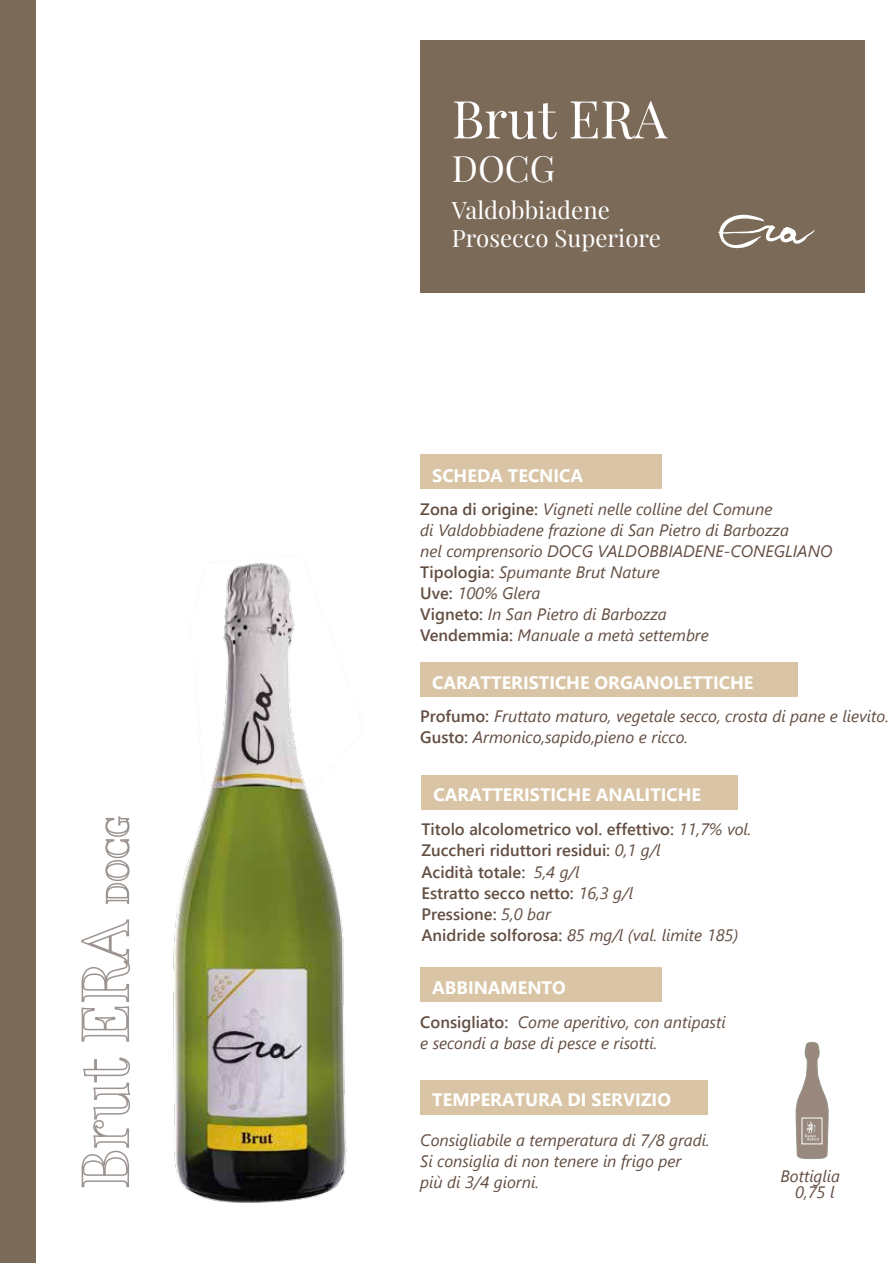
<style>
.page{position:relative;width:893px;height:1263px;background:#fff}
.page>*{position:absolute;margin:0;border:0;box-sizing:border-box;transform-origin:0 0}
.t1{font:52.35px "Playfair Display";color:#fff}
.t2{font:36.15px "Playfair Display";color:#fff}
.t3{font:24px/28.8px "Playfair Display";color:#fff}
.t4{font:700 18px "Segoe UI";color:#fff}
.t5{font:italic 16.5px/21px "Segoe UI";color:#634e42}
.t6{font:600 16.5px/21.1px "Segoe UI";color:#634e42}
.s1{font-weight:600;font-style:normal}
.s2{font-weight:400;font-style:italic}
</style>
<div class="page">
<div style="left:420px;top:41px;width:445px;height:252px;background:#7b6a58"></div>
<svg style="left:81px;top:1057px;width:49px;height:131px"></svg>
<svg style="left:81px;top:919px;width:49px;height:123px"></svg>
<svg style="left:105px;top:816px;width:25px;height:88px"></svg>
<div style="left:0;top:0;width:35px;height:1263px;background:#7b6a58"></div>
<svg style="left:796px;top:1042px;width:32px;height:117px"></svg>
<div style="left:420px;top:454px;width:242px;height:35px;background:#d9c5a5"></div>
<div style="left:420px;top:662px;width:377px;height:34px;background:#d9c5a5"></div>
<div style="left:420px;top:967px;width:242px;height:35px;background:#d9c5a5"></div>
<div style="left:420px;top:1080px;width:287px;height:35px;background:#d9c5a5"></div>
<div style="left:422px;top:775px;width:316px;height:35px;background:#d9c5a5"></div>
<img style="left:173px;top:563px;width:174px;height:640px">
<svg style="left:718px;top:214px;width:97px;height:35px"></svg>
<h1 class="t1" style="left:452px;top:86px;width:217px">Brut ERA</h1>
<h2 class="t2" style="left:452px;top:146px;width:105px">DOCG</h2>
<h3 class="t3" style="left:452px;top:195px;width:210px">Valdobbiadene<br>Prosecco Superiore</h3>
<p class="t4" style="left:432px;top:458px;width:152px">SCHEDA TECNICA</p>
<p class="t5" style="left:420px;top:497px;width:414px"><span class="s1">Zona di origine:</span> Vigneti nelle colline del Comune<br>di Valdobbiadene frazione di San Pietro di Barbozza<br>nel comprensorio DOCG VALDOBBIADENE-CONEGLIANO <span class="s1">Tipologia:</span> Spumante Brut Nature<br><span class="s1">Uve:</span> 100% Glera<br><span class="s1">Vigneto:</span> In San Pietro di Barbozza<br><span class="s1">Vendemmia:</span> Manuale a metà settembre</p>
<p class="t4" style="left:432px;top:666px;width:323px">CARATTERISTICHE ORGANOLETTICHE</p>
<p class="t5" style="left:420px;top:704px;width:470px"><span class="s1">Profumo:</span> Fruttato maturo, vegetale secco, crosta di pane e lievito.<br><span class="s1">Gusto:</span> Armonico,sapido,pieno e ricco.</p>
<p class="t4" style="left:434px;top:778px;width:269px">CARATTERISTICHE ANALITICHE</p>
<p class="t6" style="left:422px;top:817px;width:331px">Titolo alcolometrico vol. effettivo: <span class="s2">11,7% vol.<br></span>Zuccheri riduttori residui: <span class="s2">0,1 g/l<br></span>Acidità totale: <span class="s2">5,4 g/l<br></span>Estratto secco netto: <span class="s2">16,3 g/l<br></span>Pressione: <span class="s2">5,0 bar<br></span>Anidride solforosa: <span class="s2">85 mg/l (val. limite 185)</span></p>
<p class="t4" style="left:432px;top:970px;width:135px">ABBINAMENTO</p>
<p class="t5" style="left:420px;top:1010px;width:307px"><span class="s1">Consigliato:</span> Come aperitivo, con antipasti e secondi a base di pesce e risotti.</p>
<p class="t4" style="left:432px;top:1082px;width:240px">TEMPERATURA DI SERVIZIO</p>
<p class="t5" style="left:420px;top:1127px;width:291px">Consigliabile a temperatura di 7/8 gradi.<br>Si consiglia di non tenere in frigo per<br>più di 3/4 giorni.</p>
<p class="t5" style="left:780px;top:1166px;width:61px;line-height:16.5px;text-align:center">Bottiglia<br>0,75 l</p>
</div>
